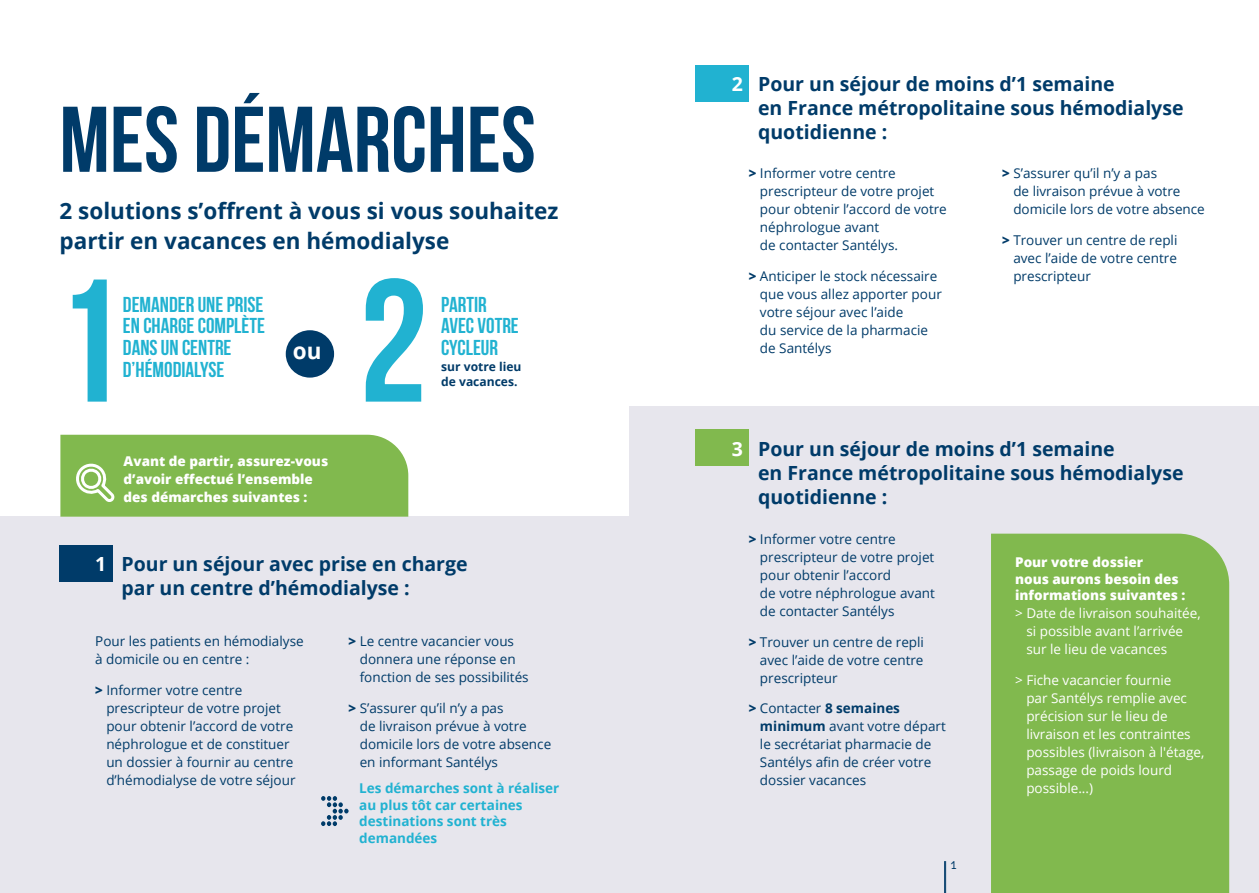
<style>
.page{position:relative;width:1259px;height:893px;background:#fff}
.page>*{position:absolute;margin:0;border:0;box-sizing:border-box;transform-origin:0 0}
.t1{font:700 174.45px "Bebas Neue";color:#21b2d1}
.t2{font:93px "Bebas Neue";color:#003b69}
.t3{font:700 22.5px/30px "Open Sans";color:#003b69}
.t4{font:700 22.5px "Open Sans";color:#fff}
.t5{font:700 21.45px/21.8px "Bebas Neue";color:#21b2d1}
.t6{font:700 19.5px/24px "Open Sans";color:#003b69}
.t7{font:15px "Eurofurenceregular";color:#003b69}
.t8{font:13.5px/18px "Open Sans";color:#003b69}
.t9{font:13.5px/18px "Open Sans";color:#fff}
.t10{font:800 13.5px/18px "Open Sans";color:#fff}
.t11{font:700 13.5px/16.5px "Open Sans";color:#21b2d1}
.t12{font:700 12px "Open Sans";color:#003b69}
.s1{color:#fff}
.s2{font-weight:800}
.s3{font-weight:700}
</style>
<div class="page">
<div style="left:0;top:517px;width:634px;height:376px;background:#e7e6ed"></div>
<div style="left:286px;top:330px;width:48px;height:48px;background:#003b69;border-radius:50%"></div>
<div style="left:60px;top:435px;width:348px;height:82px;background:#81b94e"></div>
<div style="left:59px;top:545px;width:53px;height:36px;background:#003b69"></div>
<svg style="left:321px;top:796px;width:27px;height:30px"></svg>
<div style="left:629px;top:406px;width:630px;height:487px;background:#e7e6ed"></div>
<div style="left:695px;top:65px;width:54px;height:36px;background:#21b2d1"></div>
<div style="left:695px;top:430px;width:54px;height:36px;background:#81b94e"></div>
<hr style="left:944px;top:861px;width:1px;height:32px;background:#003b69">
<hr style="left:945px;top:861px;width:1px;height:32px;background:#003b69">
<div style="left:991px;top:534px;width:238px;height:359px;background:#81b94e"></div>
<h2 class="t2" style="left:60px;top:89px;width:478px">MES DÉMARCHES</h2>
<h3 class="t3" style="left:60px;top:195px;width:500px">2 solutions s’offrent à vous si vous souhaitez partir en vacances en hémodialyse</h3>
<h1 class="t1" style="left:359px;top:246px;width:71px">2</h1>
<h1 class="t1" style="left:54px;top:246px;width:71px">1</h1>
<h3 class="t5" style="left:123px;top:293px;width:143px">DEMANDER UNE PRISE<br>EN CHARGE COMPLÈTE<br>DANS UN CENTRE<br>D’HÉMODIALYSE</h3>
<h3 class="t5" style="left:441px;top:293px;width:79px">PARTIR<br>AVEC VOTRE<br>CYCLEUR</h3>
<p class="t12" style="left:441px;top:358px;width:82px">sur votre lieu</p>
<h3 class="t4" style="left:293px;top:335px;width:30px">ou</h3>
<p class="t12" style="left:441px;top:373px;width:78px">de vacances.</p>
<p class="t10" style="left:124px;top:452px;width:206px">Avant de partir, assurez-vous d’avoir effectué l’ensemble des démarches suivantes :</p>
<h3 class="t6" style="left:121px;top:551px;width:348px;text-indent:-26px"><span class="s1">1</span> Pour un séjour avec prise en charge par un centre d’hémodialyse :</h3>
<p class="t8" style="left:95px;top:632px;width:210px">Pour les patients en hémodialyse à domicile ou en centre :</p>
<p class="t8" style="left:106px;top:680px;width:191px;text-indent:-11px"><span class="s2">&gt;</span> Informer votre centre prescripteur de votre projet pour obtenir l’accord de votre néphrologue et de constituer un dossier à fournir au centre d’hémodialyse de votre séjour</p>
<p class="t8" style="left:360px;top:632px;width:170px;text-indent:-11px"><span class="s2">&gt;</span> Le centre vacancier vous donnera une réponse en fonction de ses possibilités</p>
<p class="t8" style="left:360px;top:698px;width:193px;text-indent:-11px"><span class="s2">&gt;</span> S’assurer qu’il n’y a pas<br>de livraison prévue à votre domicile lors de votre absence en informant Santélys</p>
<p class="t11" style="left:359px;top:780px;width:202px">Les démarches sont à réaliser au plus tôt car certaines destinations sont très demandées</p>
<h3 class="t6" style="left:758px;top:71px;width:427px;text-indent:-26px"><span class="s1">2</span> Pour un séjour de moins d’1 semaine<br>en France métropolitaine sous hémodialyse quotidienne :</h3>
<p class="t8" style="left:760px;top:164px;width:188px;text-indent:-11px"><span class="s2">&gt;</span> Informer votre centre prescripteur de votre projet pour obtenir l’accord de votre néphrologue avant<br>de contacter Santélys.</p>
<p class="t8" style="left:760px;top:267px;width:183px;text-indent:-11px"><span class="s2">&gt;</span> Anticiper le stock nécessaire que vous allez apporter pour votre séjour avec l’aide<br>du service de la pharmacie de Santélys</p>
<p class="t8" style="left:1013px;top:164px;width:193px;text-indent:-11px"><span class="s2">&gt;</span> S’assurer qu’il n’y a pas<br>de livraison prévue à votre domicile lors de votre absence</p>
<p class="t8" style="left:1013px;top:231px;width:166px;text-align:justify;text-indent:-11px"><span class="s2">&gt;</span> Trouver un centre de repli avec l’aide de votre centre prescripteur</p>
<h3 class="t6" style="left:758px;top:436px;width:427px;text-indent:-26px"><span class="s1">3</span> Pour un séjour de moins d’1 semaine<br>en France métropolitaine sous hémodialyse quotidienne :</h3>
<p class="t8" style="left:760px;top:530px;width:176px;text-indent:-11px"><span class="s2">&gt;</span> Informer votre centre prescripteur de votre projet pour obtenir l’accord<br>de votre néphrologue avant de contacter Santélys</p>
<p class="t8" style="left:760px;top:632px;width:166px;text-align:justify;text-indent:-11px"><span class="s2">&gt;</span> Trouver un centre de repli avec l’aide de votre centre prescripteur</p>
<p class="t8" style="left:760px;top:699px;width:187px;text-indent:-11px"><span class="s2">&gt;</span> Contacter <span class="s3">8 semaines minimum</span> avant votre départ le secrétariat pharmacie de<br>Santélys afin de créer votre dossier vacances</p>
<p class="t7" style="left:950px;top:857px;width:9px">1</p>
<p class="t10" style="left:1015px;top:554px;width:172px;line-height:16.5px">Pour votre dossier<br>nous aurons besoin des informations suivantes :</p>
<p class="t9" style="left:1026px;top:604px;width:176px;text-indent:-11px">&gt; Date de livraison souhaitée, si possible avant l’arrivée sur le lieu de vacances</p>
<p class="t9" style="left:1026px;top:671px;width:179px;text-indent:-11px">&gt; Fiche vacancier fournie<br>par Santélys remplie avec précision sur le lieu de livraison et les contraintes possibles (livraison à l'étage, passage de poids lourd possible...)</p>
</div>
